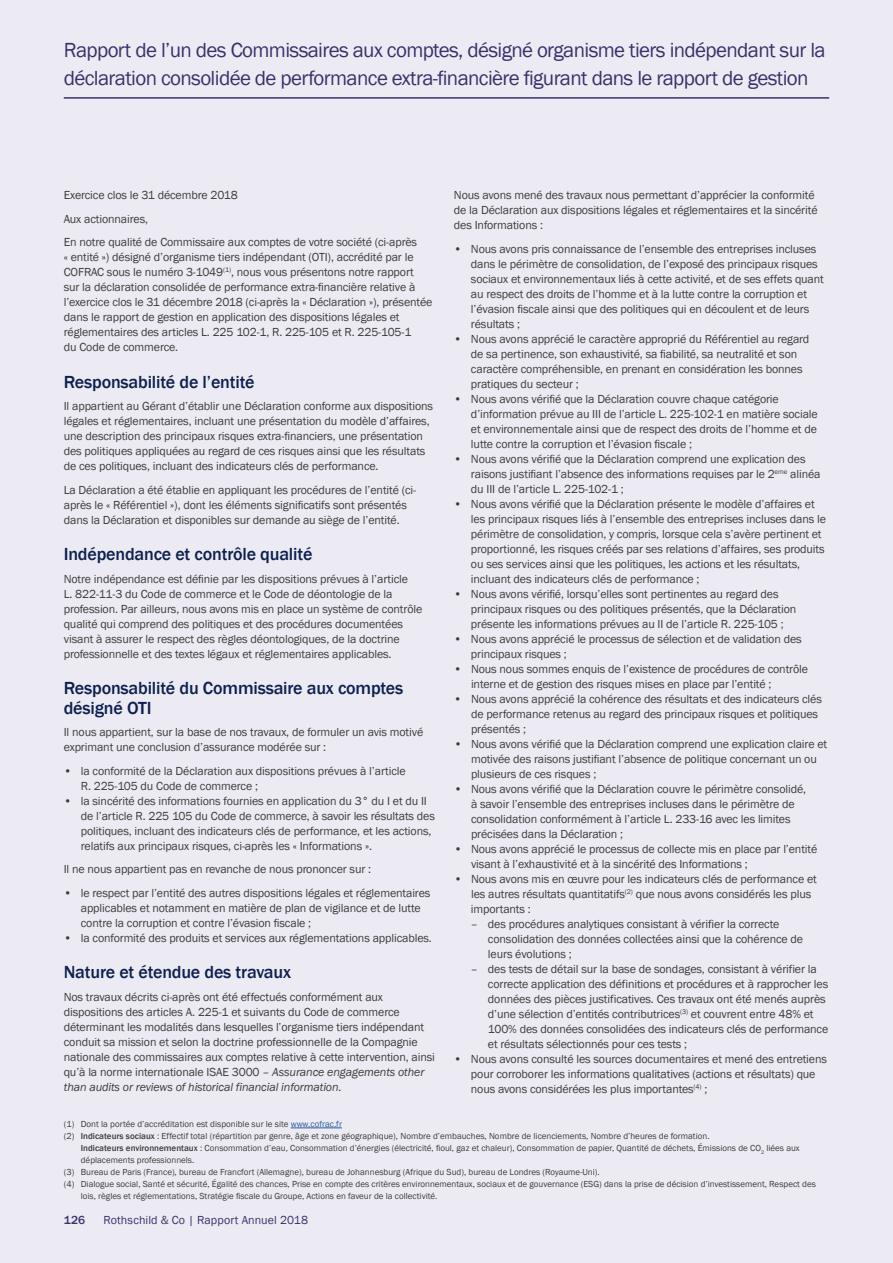
<style>
.page{position:relative;width:893px;height:1263px;background:#ecebf3}
.page>*{position:absolute;margin:0;border:0;box-sizing:border-box;transform-origin:0 0}
.t1{font:21px/28.5px "Franklin Gothic";letter-spacing:-.03em;color:#39326c}
.t2{font:500 18px/19.5px "Franklin Gothic";letter-spacing:-.01em;color:#0e2050}
.t3{font:12px/15px "Franklin Gothic";letter-spacing:-.01em;color:#3c3c3b}
.t4{font:12px "Franklin Gothic";letter-spacing:.01em;color:#39326c}
.t5{font:500 12px "Franklin Gothic";color:#39326c}
.t6{font:9px "Franklin Gothic";color:#3c3c3b}
.s1{font-style:italic}
.s2{color:#275b9b}
.s3{font-weight:500}
</style>
<div class="page">
<hr style="left:291px;top:1127px;width:51px;height:1px;background:#275b9b">
<hr style="left:64px;top:97px;width:765px;height:2px;background:#39326c">
<h1 class="t1" style="left:64px;top:36px;width:763px">Rapport de l’un des Commissaires aux comptes, désigné organisme tiers indépendant sur la déclaration consolidée de performance extra-financière figurant dans le rapport de gestion</h1>
<p class="t3" style="left:64px;top:184px;width:355px;line-height:23.5px">Exercice clos le 31 décembre 2018<br>Aux actionnaires,<br>En notre qualité de Commissaire aux comptes de votre société (ci-après</p>
<p class="t3" style="left:64px;top:250px;width:370px">« entité ») désigné d’organisme tiers indépendant (OTI), accrédité par le COFRAC sous le numéro 3-1049<sup>(1)</sup>, nous vous présentons notre rapport sur la déclaration consolidée de performance extra-financière relative à l’exercice clos le 31 décembre 2018 (ci-après la « Déclaration »), présentée dans le rapport de gestion en application des dispositions légales et réglementaires des articles L. 225 102-1, R. 225-105 et R. 225-105-1<br>du Code de commerce.</p>
<h2 class="t2" style="left:64px;top:372px;width:192px">Responsabilité de l’entité</h2>
<p class="t3" style="left:64px;top:399px;width:371px">Il appartient au Gérant d’établir une Déclaration conforme aux dispositions légales et réglementaires, incluant une présentation du modèle d’affaires, une description des principaux risques extra-financiers, une présentation des politiques appliquées au regard de ces risques ainsi que les résultats de ces politiques, incluant des indicateurs clés de performance.</p>
<p class="t3" style="left:64px;top:483px;width:354px">La Déclaration a été établie en appliquant les procédures de l’entité (ci&shy;après le « Référentiel »), dont les éléments significatifs sont présentés dans la Déclaration et disponibles sur demande au siège de l’entité.</p>
<h2 class="t2" style="left:64px;top:545px;width:250px">Indépendance et contrôle qualité</h2>
<p class="t3" style="left:64px;top:572px;width:360px">Notre indépendance est définie par les dispositions prévues à l’article<br>L. 822-11-3 du Code de commerce et le Code de déontologie de la profession. Par ailleurs, nous avons mis en place un système de contrôle qualité qui comprend des politiques et des procédures documentées visant à assurer le respect des règles déontologiques, de la doctrine professionnelle et des textes légaux et réglementaires applicables.</p>
<h2 class="t2" style="left:64px;top:679px;width:341px">Responsabilité du Commissaire aux comptes désigné OTI</h2>
<p class="t3" style="left:64px;top:725px;width:361px">Il nous appartient, sur la base de nos travaux, de formuler un avis motivé exprimant une conclusion d’assurance modérée sur :</p>
<p class="t3" style="left:81px;top:763px;width:327px;text-indent:-17px">• la conformité de la Déclaration aux dispositions prévues à l’article<br>R. 225-105 du Code de commerce ;</p>
<p class="t3" style="left:81px;top:793px;width:356px;text-indent:-17px">• la sincérité des informations fournies en application du 3° du I et du II de l’article R. 225 105 du Code de commerce, à savoir les résultats des politiques, incluant des indicateurs clés de performance, et les actions, relatifs aux principaux risques, ci-après les « Informations ».</p>
<p class="t3" style="left:64px;top:862px;width:309px">Il ne nous appartient pas en revanche de nous prononcer sur :</p>
<p class="t3" style="left:81px;top:885px;width:351px;text-indent:-17px">• le respect par l’entité des autres dispositions légales et réglementaires applicables et notamment en matière de plan de vigilance et de lutte contre la corruption et contre l’évasion fiscale ;</p>
<p class="t3" style="left:64px;top:930px;width:370px">• la conformité des produits et services aux réglementations applicables.</p>
<h2 class="t2" style="left:64px;top:963px;width:229px">Nature et étendue des travaux</h2>
<p class="t3" style="left:64px;top:989px;width:373px">Nos travaux décrits ci-après ont été effectués conformément aux dispositions des articles A. 225-1 et suivants du Code de commerce déterminant les modalités dans lesquelles l’organisme tiers indépendant conduit sa mission et selon la doctrine professionnelle de la Compagnie nationale des commissaires aux comptes relative à cette intervention, ainsi qu’à la norme internationale ISAE 3000 – <span class="s1">Assurance engagements other than audits or reviews of historical financial information</span>.</p>
<p class="t3" style="left:454px;top:188px;width:365px">Nous avons mené des travaux nous permettant d’apprécier la conformité de la Déclaration aux dispositions légales et réglementaires et la sincérité des Informations :</p>
<p class="t3" style="left:471px;top:242px;width:354px;text-indent:-17px">• Nous avons pris connaissance de l’ensemble des entreprises incluses dans le périmètre de consolidation, de l’exposé des principaux risques sociaux et environnementaux liés à cette activité, et de ses effets quant au respect des droits de l’homme et à la lutte contre la corruption et l’évasion fiscale ainsi que des politiques qui en découlent et de leurs résultats ;</p>
<p class="t3" style="left:471px;top:332px;width:340px;text-indent:-17px">• Nous avons apprécié le caractère approprié du Référentiel au regard de sa pertinence, son exhaustivité, sa fiabilité, sa neutralité et son caractère compréhensible, en prenant en considération les bonnes pratiques du secteur ;</p>
<p class="t3" style="left:471px;top:392px;width:348px;text-indent:-17px">• Nous avons vérifié que la Déclaration couvre chaque catégorie d’information prévue au III de l’article L. 225-102-1 en matière sociale et environnementale ainsi que de respect des droits de l’homme et de lutte contre la corruption et l’évasion fiscale ;</p>
<p class="t3" style="left:471px;top:452px;width:351px;text-indent:-17px">• Nous avons vérifié que la Déclaration comprend une explication des raisons justifiant l’absence des informations requises par le 2<sup>eme</sup> alinéa du III de l’article L. 225-102-1 ;</p>
<p class="t3" style="left:471px;top:497px;width:357px;text-indent:-17px">• Nous avons vérifié que la Déclaration présente le modèle d’affaires et les principaux risques liés à l’ensemble des entreprises incluses dans le périmètre de consolidation, y compris, lorsque cela s’avère pertinent et proportionné, les risques créés par ses relations d’affaires, ses produits ou ses services ainsi que les politiques, les actions et les résultats, incluant des indicateurs clés de performance ;</p>
<p class="t3" style="left:471px;top:587px;width:327px;text-indent:-17px">• Nous avons vérifié, lorsqu’elles sont pertinentes au regard des principaux risques ou des politiques présentés, que la Déclaration présente les informations prévues au II de l’article R. 225-105 ;</p>
<p class="t3" style="left:471px;top:632px;width:332px;text-indent:-17px">• Nous avons apprécié le processus de sélection et de validation des principaux risques ;</p>
<p class="t3" style="left:471px;top:662px;width:339px;text-indent:-17px">• Nous nous sommes enquis de l’existence de procédures de contrôle interne et de gestion des risques mises en place par l’entité ;</p>
<p class="t3" style="left:471px;top:692px;width:352px;text-indent:-17px">• Nous avons apprécié la cohérence des résultats et des indicateurs clés de performance retenus au regard des principaux risques et politiques présentés ;</p>
<p class="t3" style="left:471px;top:737px;width:358px;text-indent:-17px">• Nous avons vérifié que la Déclaration comprend une explication claire et motivée des raisons justifiant l’absence de politique concernant un ou plusieurs de ces risques ;</p>
<p class="t3" style="left:471px;top:782px;width:337px;text-indent:-17px">• Nous avons vérifié que la Déclaration couvre le périmètre consolidé, à savoir l’ensemble des entreprises incluses dans le périmètre de consolidation conformément à l’article L. 233-16 avec les limites précisées dans la Déclaration ;</p>
<p class="t3" style="left:471px;top:842px;width:348px;text-indent:-17px">• Nous avons apprécié le processus de collecte mis en place par l’entité visant à l’exhaustivité et à la sincérité des Informations ;</p>
<p class="t3" style="left:471px;top:872px;width:347px;text-indent:-17px">• Nous avons mis en œuvre pour les indicateurs clés de performance et les autres résultats quantitatifs<sup>(2)</sup> que nous avons considérés les plus importants :</p>
<p class="t3" style="left:488px;top:917px;width:317px;text-indent:-17px">– des procédures analytiques consistant à vérifier la correcte consolidation des données collectées ainsi que la cohérence de leurs évolutions ;</p>
<p class="t3" style="left:488px;top:962px;width:342px;text-indent:-17px">– des tests de détail sur la base de sondages, consistant à vérifier la correcte application des définitions et procédures et à rapprocher les données des pièces justificatives. Ces travaux ont été menés auprès d’une sélection d’entités contributrices<sup>(3)</sup> et couvrent entre 48% et 100% des données consolidées des indicateurs clés de performance et résultats sélectionnés pour ces tests ;</p>
<p class="t3" style="left:471px;top:1052px;width:358px;text-indent:-17px">• Nous avons consulté les sources documentaires et mené des entretiens pour corroborer les informations qualitatives (actions et résultats) que nous avons considérées les plus importantes<sup>(4)</sup> ;</p>
<p class="t6" style="left:64px;top:1118px;width:280px">(1) Dont la portée d’accréditation est disponible sur le site <span class="s2">www.cofrac.fr</span></p>
<p class="t6" style="left:64px;top:1130px;width:647px">(2) <span class="s3">Indicateurs sociaux</span> : Effectif total (répartition par genre, âge et zone géographique), Nombre d’embauches, Nombre de licenciements, Nombre d’heures de formation.</p>
<p class="t6" style="left:81px;top:1142px;width:720px"><span class="s3">Indicateurs environnementaux</span> : Consommation d’eau, Consommation d’énergies (électricité, fioul, gaz et chaleur), Consommation de papier, Quantité de déchets, Émissions de CO<sub>2</sub> liées aux</p>
<p class="t6" style="left:81px;top:1154px;width:115px">déplacements professionnels.</p>
<p class="t6" style="left:64px;top:1166px;width:537px">(3) Bureau de Paris (France), bureau de Francfort (Allemagne), bureau de Johannesburg (Afrique du Sud), bureau de Londres (Royaume-Uni).</p>
<p class="t6" style="left:64px;top:1178px;width:754px">(4) Dialogue social, Santé et sécurité, Égalité des chances, Prise en compte des critères environnementaux, sociaux et de gouvernance (ESG) dans la prise de décision d’investissement, Respect des</p>
<p class="t6" style="left:81px;top:1190px;width:358px">lois, règles et réglementations, Stratégie fiscale du Groupe, Actions en faveur de la collectivité.</p>
<p class="t5" style="left:64px;top:1213px;width:23px">126</p>
<p class="t4" style="left:103px;top:1213px;width:206px">Rothschild &amp; Co | Rapport Annuel 2018</p>
</div>
